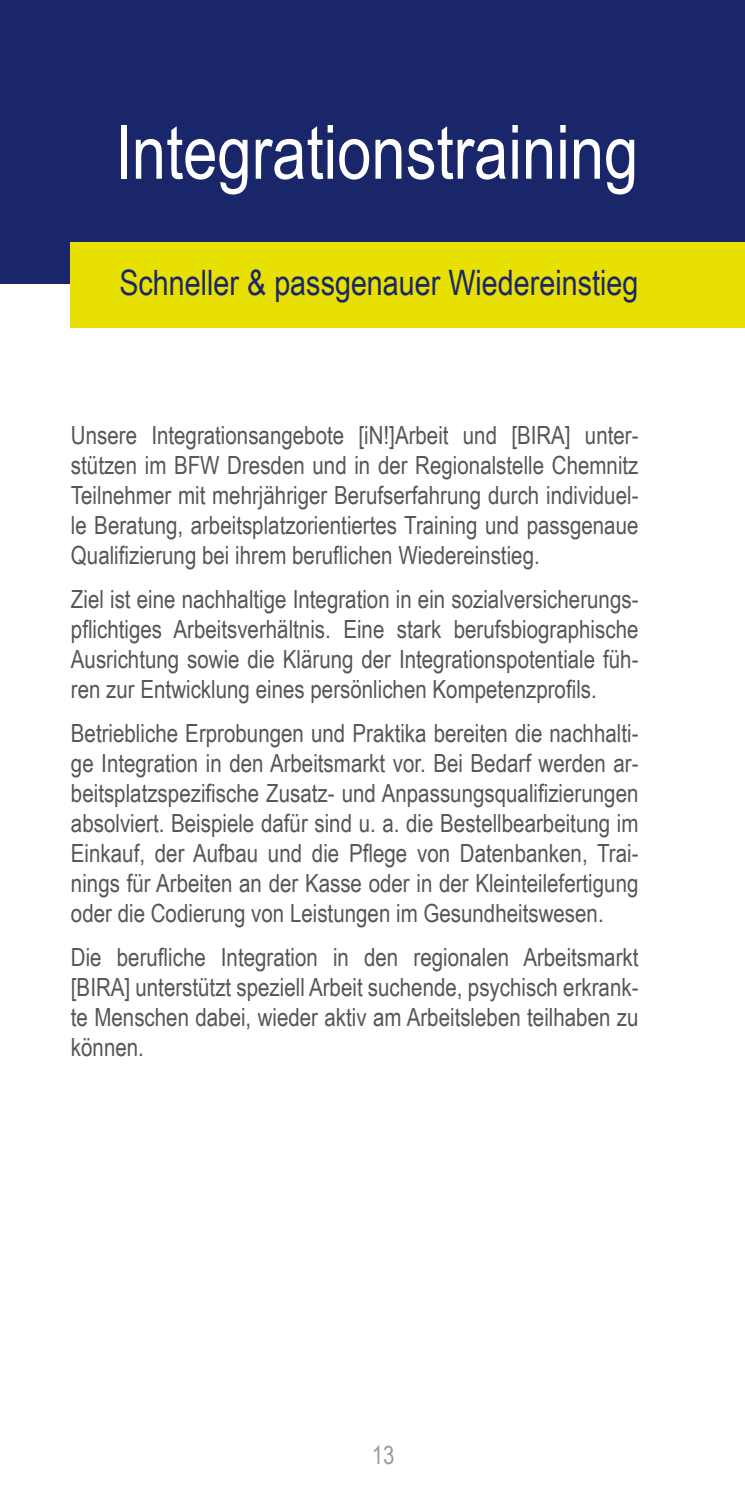
<style>
.page{position:relative;width:745px;height:1489px;background:#fff}
.page>*{position:absolute;margin:0;border:0;box-sizing:border-box;transform-origin:0 0}
.t1{font:75px "Arial Narrow";color:#fff}
.t2{font:35px "Arial Narrow";color:#19276a}
.t3{font:25px/30px "Arial Narrow";color:#565655;text-align:justify}
.t4{font:25px "Arial Narrow";color:#9c9c9d}
</style>
<div class="page">
<div style="left:0;top:0;width:744px;height:283px;background:#19276a"></div>
<div style="left:71px;top:243px;width:673px;height:85px;background:#e8e000"></div>
<h1 class="t1" style="left:115px;top:97px;width:525px">Integrationstraining</h1>
<h2 class="t2" style="left:119px;top:257px;width:520px">Schneller &amp; passgenauer Wiedereinstieg</h2>
<p class="t3" style="left:71px;top:419px;width:568px">Unsere Integrationsangebote [iN!]Arbeit und [BIRA] unter&shy;stützen im BFW Dresden und in der Regionalstelle Chemnitz Teilnehmer mit mehrjähriger Berufserfahrung durch individuel&shy;le Beratung, arbeitsplatzorientiertes Training und passgenaue Qualifizierung bei ihrem beruflichen Wiedereinstieg.</p>
<p class="t3" style="left:71px;top:583px;width:568px">Ziel ist eine nachhaltige Integration in ein sozialversicherungs&shy;pflichtiges Arbeitsverhältnis. Eine stark berufsbiographische Ausrichtung sowie die Klärung der Integrationspotentiale füh&shy;ren zur Entwicklung eines persönlichen Kompetenzprofils.</p>
<p class="t3" style="left:71px;top:717px;width:568px">Betriebliche Erprobungen und Praktika bereiten die nachhalti&shy;ge Integration in den Arbeitsmarkt vor. Bei Bedarf werden ar&shy;beitsplatzspezifische Zusatz- und Anpassungsqualifizierungen absolviert. Beispiele dafür sind u. a. die Bestellbearbeitung im Einkauf, der Aufbau und die Pflege von Datenbanken, Trai&shy;nings für Arbeiten an der Kasse oder in der Kleinteilefertigung oder die Codierung von Leistungen im Gesundheitswesen.</p>
<p class="t3" style="left:71px;top:941px;width:568px">Die berufliche Integration in den regionalen Arbeitsmarkt [BIRA] unterstützt speziell Arbeit suchende, psychisch erkrank&shy;te Menschen dabei, wieder aktiv am Arbeitsleben teilhaben zu können.</p>
<p class="t4" style="left:371px;top:1436px;width:24px">13</p>
</div>
